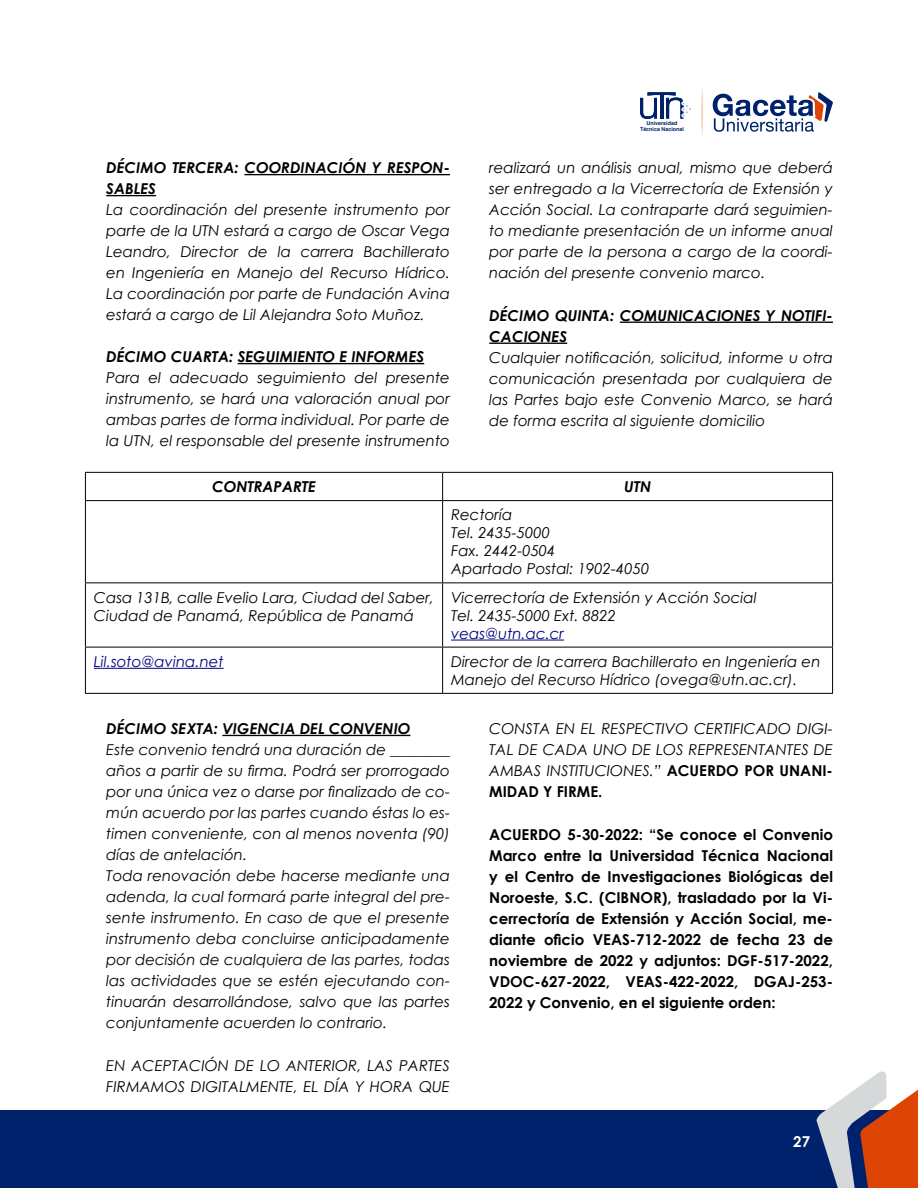
<style>
.page{position:relative;width:918px;height:1188px;background:#fff}
.page>*{position:absolute;margin:0;border:0;box-sizing:border-box;transform-origin:0 0}
.t1{font:italic 15px/21px "Century Gothic";color:#000}
.t2{font:700 15px/21px "Century Gothic";color:#000;text-align:justify}
.t3{font:italic 700 15px/21px "Century Gothic";color:#000}
.t4{font:italic 15px "Century Gothic";color:#000080}
.t5{font:700 15px "Century Gothic";color:#fff}
.t6{font:700 5.4px/6.4px "Helvetica";color:#00216b;text-align:center}
.s1{font-weight:700;font-style:normal}
</style>
<div class="page">
<div style="left:0;top:1110px;width:918px;height:78px;background:#00216b"></div>
<svg style="left:816px;top:1071px;width:102px;height:117px"></svg>
<svg style="left:640px;top:92px;width:51px;height:27px"></svg>
<svg style="left:713px;top:92px;width:120px;height:40px"></svg>
<svg style="left:702px;top:87px;width:1px;height:50px"></svg>
<hr style="left:244px;top:174px;width:206px;height:1px;background:#000">
<hr style="left:106px;top:195px;width:50px;height:1px;background:#000">
<hr style="left:238px;top:363px;width:186px;height:1px;background:#000">
<hr style="left:620px;top:322px;width:213px;height:1px;background:#000">
<hr style="left:489px;top:343px;width:78px;height:1px;background:#000">
<hr style="left:85px;top:472px;width:358px;height:1px;background:#000">
<hr style="left:443px;top:472px;width:390px;height:1px;background:#000">
<hr style="left:85px;top:500px;width:358px;height:1px;background:#000">
<hr style="left:443px;top:500px;width:390px;height:1px;background:#000">
<hr style="left:85px;top:582px;width:358px;height:1px;background:#000">
<hr style="left:443px;top:582px;width:390px;height:1px;background:#000">
<hr style="left:85px;top:647px;width:358px;height:1px;background:#000">
<hr style="left:443px;top:647px;width:390px;height:1px;background:#000">
<hr style="left:85px;top:693px;width:358px;height:1px;background:#000">
<hr style="left:443px;top:693px;width:390px;height:1px;background:#000">
<svg style="left:85px;top:473px;width:1px;height:27px"></svg>
<hr style="left:85px;top:501px;width:1px;height:81px;background:#000">
<hr style="left:85px;top:583px;width:1px;height:64px;background:#000">
<hr style="left:85px;top:647px;width:1px;height:46px;background:#000">
<svg style="left:442px;top:473px;width:1px;height:27px"></svg>
<svg style="left:832px;top:473px;width:1px;height:27px"></svg>
<hr style="left:442px;top:501px;width:1px;height:81px;background:#000">
<hr style="left:832px;top:501px;width:1px;height:81px;background:#000">
<hr style="left:442px;top:583px;width:1px;height:64px;background:#000">
<hr style="left:832px;top:583px;width:1px;height:64px;background:#000">
<hr style="left:442px;top:647px;width:1px;height:46px;background:#000">
<hr style="left:832px;top:647px;width:1px;height:46px;background:#000">
<hr style="left:451px;top:640px;width:113px;height:1px;background:#000080">
<hr style="left:94px;top:668px;width:130px;height:1px;background:#000080">
<hr style="left:222px;top:735px;width:188px;height:1px;background:#000">
<p class="t3" style="left:106px;top:157px;width:345px">DÉCIMO TERCERA: COORDINACIÓN Y RESPON-<br>SABLES</p>
<p class="t1" style="left:106px;top:199px;width:345px;text-align:justify">La coordinación del presente instrumento por parte de la UTN estará a cargo de Oscar Vega Leandro, Director de la carrera Bachillerato en Ingeniería en Manejo del Recurso Hídrico.<br>La coordinación por parte de Fundación Avina estará a cargo de Lil Alejandra Soto Muñoz.</p>
<p class="t3" style="left:106px;top:346px;width:319px">DÉCIMO CUARTA: SEGUIMIENTO E INFORMES</p>
<p class="t1" style="left:106px;top:367px;width:345px;text-align:justify">Para el adecuado seguimiento del presente instrumento, se hará una valoración anual por ambas partes de forma individual. Por parte de la UTN, el responsable del presente instrumento</p>
<p class="t6" style="left:640px;top:120px;width:45px">Universidad<br>Técnica Nacional</p>
<p class="t1" style="left:489px;top:157px;width:345px;text-align:justify">realizará un análisis anual, mismo que deberá ser entregado a la Vicerrectoría de Extensión y Acción Social. La contraparte dará seguimien&shy;to mediante presentación de un informe anual por parte de la persona a cargo de la coordi&shy;nación del presente convenio marco.</p>
<p class="t3" style="left:489px;top:304px;width:345px">DÉCIMO QUINTA: COMUNICACIONES Y NOTIFI-<br>CACIONES</p>
<p class="t1" style="left:489px;top:347px;width:345px;text-align:justify">Cualquier notificación, solicitud, informe u otra comunicación presentada por cualquiera de las Partes bajo este Convenio Marco, se hará de forma escrita al siguiente domicilio</p>
<p class="t3" style="left:212px;top:475px;width:105px">CONTRAPARTE</p>
<p class="t3" style="left:624px;top:475px;width:28px">UTN</p>
<p class="t1" style="left:451px;top:506px;width:200px;line-height:18px">Rectoría<br>Tel. 2435-5000<br>Fax. 2442-0504<br>Apartado Postal: 1902-4050</p>
<p class="t1" style="left:94px;top:588px;width:342px;line-height:18px">Casa 131B, calle Evelio Lara, Ciudad del Saber,<br>Ciudad de Panamá, República de Panamá</p>
<p class="t1" style="left:451px;top:588px;width:307px;line-height:18px">Vicerrectoría de Extensión y Acción Social<br>Tel. 2435-5000 Ext. 8822</p>
<p class="t4" style="left:451px;top:623px;width:114px">veas@utn.ac.cr</p>
<p class="t4" style="left:94px;top:651px;width:131px">Lil.soto@avina.net</p>
<p class="t1" style="left:451px;top:652px;width:371px;line-height:18px">Director de la carrera Bachillerato en Ingeniería en<br>Manejo del Recurso Hídrico (ovega@utn.ac.cr).</p>
<p class="t3" style="left:106px;top:717px;width:306px">DÉCIMO SEXTA: VIGENCIA DEL CONVENIO</p>
<p class="t1" style="left:106px;top:739px;width:345px">Este convenio tendrá una duración de ________ años a partir de su firma. Podrá ser prorrogado por una única vez o darse por finalizado de co&shy;mún acuerdo por las partes cuando éstas lo es&shy;timen conveniente, con al menos noventa (90) días de antelación.<br>Toda renovación debe hacerse mediante una adenda, la cual formará parte integral del pre&shy;sente instrumento. En caso de que el presente instrumento deba concluirse anticipadamente por decisión de cualquiera de las partes, todas las actividades que se estén ejecutando con&shy;tinuarán desarrollándose, salvo que las partes conjuntamente acuerden lo contrario.</p>
<p class="t1" style="left:106px;top:1055px;width:345px">EN ACEPTACIÓN DE LO ANTERIOR, LAS PARTES<br>FIRMAMOS DIGITALMENTE, EL DÍA Y HORA QUE</p>
<p class="t1" style="left:489px;top:718px;width:345px;text-align:justify">CONSTA EN EL RESPECTIVO CERTIFICADO DIGI-TAL DE CADA UNO DE LOS REPRESENTANTES DE AMBAS INSTITUCIONES.” <span class="s1">ACUERDO POR UNANI-MIDAD Y FIRME.</span></p>
<p class="t2" style="left:489px;top:823px;width:345px">ACUERDO 5-30-2022: “Se conoce el Convenio Marco entre la Universidad Técnica Nacional y el Centro de Investigaciones Biológicas del Noroeste, S.C. (CIBNOR), trasladado por la Vi&shy;cerrectoría de Extensión y Acción Social, me&shy;diante oficio VEAS-712-2022 de fecha 23 de noviembre de 2022 y adjuntos: DGF-517-2022, VDOC-627-2022, VEAS-422-2022, DGAJ-253- 2022 y Convenio, en el siguiente orden:</p>
<p class="t5" style="left:793px;top:1130px;width:18px">27</p>
</div>
